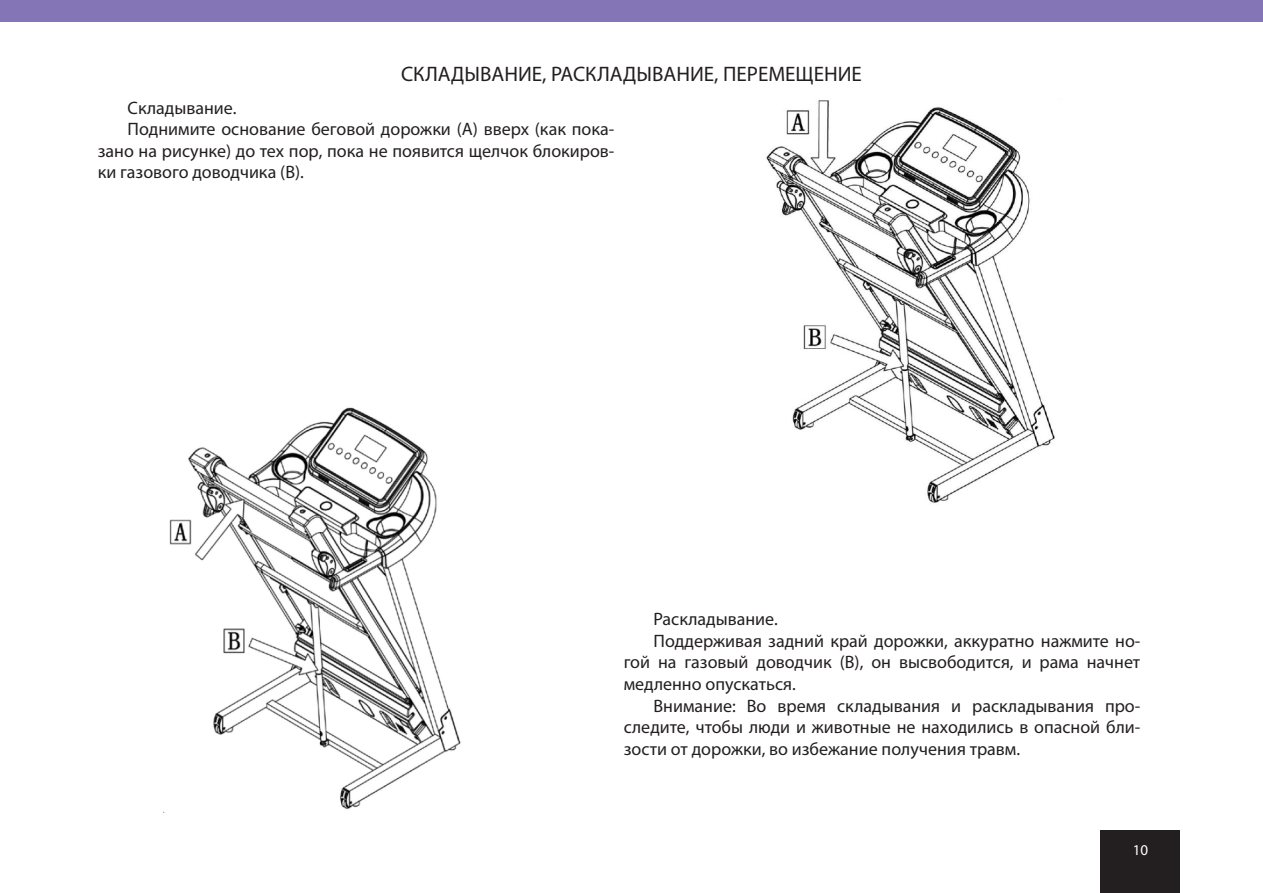
<style>
.page{position:relative;width:1263px;height:893px;background:#fff}
.page>*{position:absolute;margin:0;border:0;box-sizing:border-box;transform-origin:0 0}
.РАЗДЕЛ{font:21px "Myriad Pro";color:#231f20}
.Обычный_текст__с_отс{font:18px/21.6px "Myriad Pro";color:#231f20;text-align:justify}
.t1{font:15px "Myriad Pro";color:#fff}
</style>
<div class="page">
<div style="left:0;top:0;width:1263px;height:21px;background:#8476b6"></div>
<div style="left:1101px;top:831px;width:79px;height:62px;background:#231f20"></div>
<img style="left:766px;top:100px;width:289px;height:403px">
<img style="left:163px;top:407px;width:298px;height:406px">
<p class="РАЗДЕЛ" style="left:401px;top:61px;width:462px">СКЛАДЫВАНИЕ, РАСКЛАДЫВАНИЕ, ПЕРЕМЕЩЕНИЕ</p>
<p class="Обычный_текст__с_отс" style="left:128px;top:96px;width:111px">Складывание.</p>
<p class="Обычный_текст__с_отс" style="left:98px;top:118px;width:518px;text-indent:30px">Поднимите основание беговой дорожки (А) вверх (как пока&shy;зано на рисунке) до тех пор, пока не появится щелчок блокиров&shy;ки газового доводчика (B).</p>
<p class="Обычный_текст__с_отс" style="left:653px;top:608px;width:126px">Раскладывание.</p>
<p class="Обычный_текст__с_отс" style="left:624px;top:630px;width:518px;text-indent:30px">Поддерживая задний край дорожки, аккуратно нажмите но&shy;гой на газовый доводчик (B), он высвободится, и рама начнет медленно опускаться.</p>
<p class="Обычный_текст__с_отс" style="left:624px;top:694px;width:518px;text-indent:30px">Внимание: Во время складывания и раскладывания про&shy;следите, чтобы люди и животные не находились в опасной бли&shy;зости от дорожки, во избежание получения травм.</p>
<p class="t1" style="left:1133px;top:841px;width:17px">10</p>
</div>
